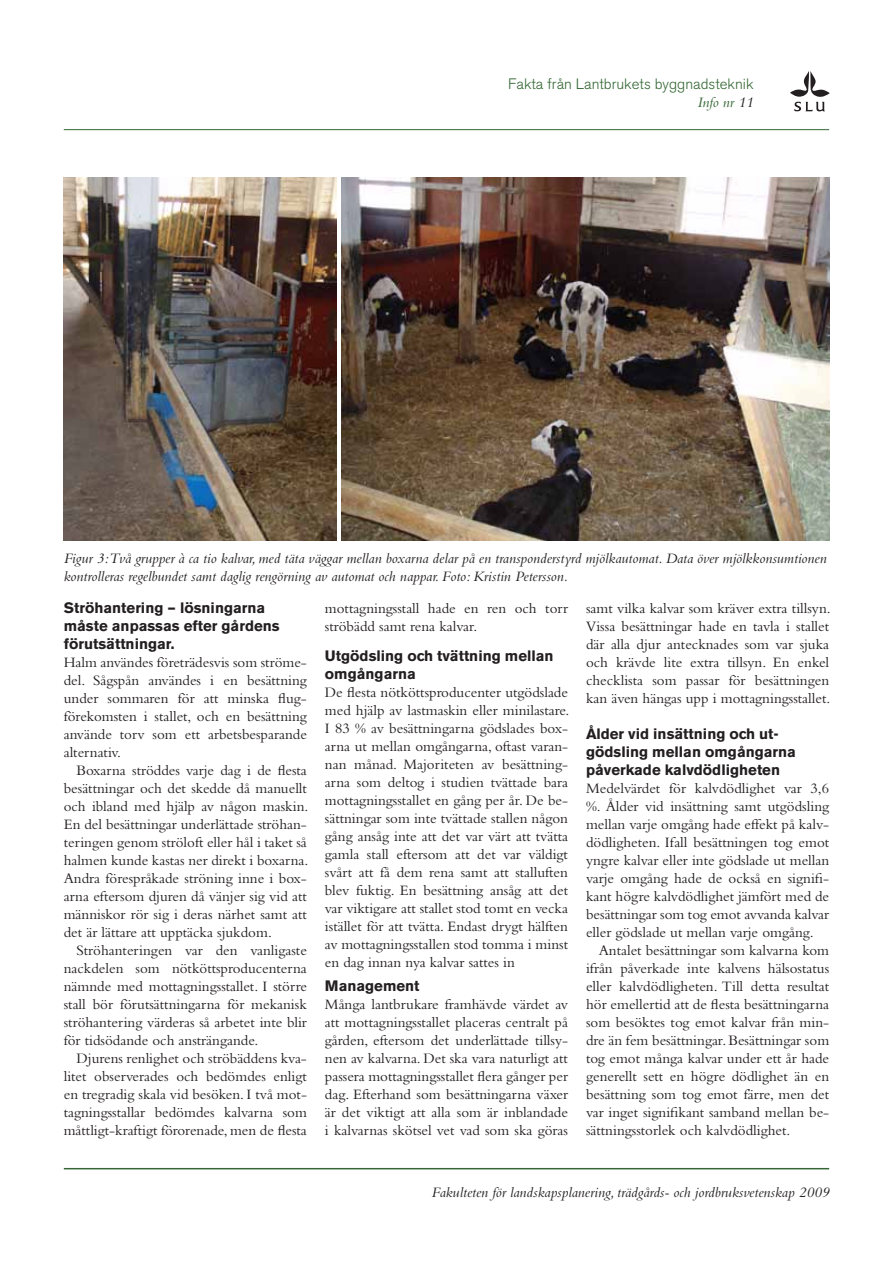
<style>
.page{position:relative;width:893px;height:1263px;background:#fff}
.page>*{position:absolute;margin:0;border:0;box-sizing:border-box;transform-origin:0 0}
.t1{font:15px/18px "Bembo";color:#231f20;text-align:justify}
.t2{font:italic 15px/18px "Bembo";color:#231f20}
.t3{font:700 15px/18px "Akzidenz Grotesk BE";color:#231f20}
.t4{font:300 15px "Akzidenz Grotesk BQ";color:#346734}
.t5{font:italic 15px "Bembo";color:#346734}
.s1{color:#231f20}
</style>
<div class="page">
<svg style="left:790px;top:71px;width:40px;height:40px"></svg>
<hr style="left:64px;top:1168px;width:765px;height:1px;background:#346734">
<hr style="left:64px;top:129px;width:765px;height:1px;background:#346734">
<img style="left:64px;top:177px;width:272px;height:363px">
<img style="left:341px;top:177px;width:488px;height:364px">
<p class="t4" style="left:508px;top:76px;width:247px">Fakta från Lantbrukets byggnadsteknik</p>
<p class="t5" style="left:697px;top:94px;width:57px">Info nr <span class="s1">11</span></p>
<p class="t2" style="left:64px;top:549px;width:764px">Figur 3: Två grupper à ca tio kalvar, med täta väggar mellan boxarna delar på en transponderstyrd mjölkautomat. Data över mjölkkonsumtionen kontrolleras regelbundet samt daglig rengörning av automat och nappar. Foto: Kristin Petersson.</p>
<p class="t3" style="left:64px;top:599px;width:217px">Ströhantering – lösningarna måste anpassas efter gårdens förutsättningar.</p>
<p class="t1" style="left:64px;top:653px;width:245px">Halm användes företrädesvis som ströme&shy;del. Sågspån användes i en besättning under sommaren för att minska flug&shy;förekomsten i stallet, och en besättning använde torv som ett arbetsbesparande alternativ.</p>
<p class="t1" style="left:64px;top:761px;width:246px;text-indent:13px">Boxarna ströddes varje dag i de flesta besättningar och det skedde då manuellt och ibland med hjälp av någon maskin.<br>En del besättningar underlättade ströhan&shy;teringen genom ströloft eller hål i taket så halmen kunde kastas ner direkt i boxarna.<br>Andra förespråkade ströning inne i box&shy;arna eftersom djuren då vänjer sig vid att människor rör sig i deras närhet samt att det är lättare att upptäcka sjukdom.</p>
<p class="t1" style="left:64px;top:941px;width:245px;text-indent:13px">Ströhanteringen var den vanligaste nackdelen som nötköttsproducenterna nämnde med mottagningsstallet. I större stall bör förutsättningarna för mekanisk ströhantering värderas så arbetet inte blir för tidsödande och ansträngande.</p>
<p class="t1" style="left:64px;top:1049px;width:245px;text-indent:13px">Djurens renlighet och ströbäddens kva&shy;litet observerades och bedömdes enligt en tregradig skala vid besöken. I två mot&shy;tagningsstallar bedömdes kalvarna som måttligt-kraftigt förorenade, men de flesta</p>
<p class="t1" style="left:325px;top:599px;width:245px">mottagningsstall hade en ren och torr ströbädd samt rena kalvar.</p>
<p class="t3" style="left:325px;top:647px;width:230px">Utgödsling och tvättning mellan omgångarna</p>
<p class="t1" style="left:325px;top:683px;width:246px">De flesta nötköttsproducenter utgödslade med hjälp av lastmaskin eller minilastare.<br>I 83 % av besättningarna gödslades box&shy;arna ut mellan omgångarna, oftast varan&shy;nan månad. Majoriteten av besättning&shy;arna som deltog i studien tvättade bara mottagningsstallet en gång per år. De be&shy;sättningar som inte tvättade stallen någon gång ansåg inte att det var värt att tvätta gamla stall eftersom att det var väldigt svårt att få dem rena samt att stalluften blev fuktig. En besättning ansåg att det var viktigare att stallet stod tomt en vecka istället för att tvätta. Endast drygt hälften av mottagningsstallen stod tomma i minst en dag innan nya kalvar sattes in</p>
<p class="t3" style="left:325px;top:977px;width:96px">Management</p>
<p class="t1" style="left:325px;top:995px;width:245px">Många lantbrukare framhävde värdet av att mottagningsstallet placeras centralt på gården, eftersom det underlättade tillsy&shy;nen av kalvarna. Det ska vara naturligt att passera mottagningsstallet flera gånger per dag. Efterhand som besättningarna växer är det viktigt att alla som är inblandade i kalvarnas skötsel vet vad som ska göras</p>
<p class="t1" style="left:586px;top:598px;width:246px">samt vilka kalvar som kräver extra tillsyn.<br>Vissa besättningar hade en tavla i stallet där alla djur antecknades som var sjuka och krävde lite extra tillsyn. En enkel checklista som passar för besättningen kan även hängas upp i mottagningsstallet.</p>
<p class="t3" style="left:586px;top:724px;width:211px">Ålder vid insättning och ut&shy;gödsling mellan omgångarna påverkade kalvdödligheten</p>
<p class="t1" style="left:586px;top:778px;width:245px">Medelvärdet för kalvdödlighet var 3,6 %. Ålder vid insättning samt utgödsling mellan varje omgång hade effekt på kalv&shy;dödligheten. Ifall besättningen tog emot yngre kalvar eller inte gödslade ut mellan varje omgång hade de också en signifi&shy;kant högre kalvdödlighet jämfört med de besättningar som tog emot avvanda kalvar eller gödslade ut mellan varje omgång.</p>
<p class="t1" style="left:586px;top:940px;width:245px;text-indent:13px">Antalet besättningar som kalvarna kom ifrån påverkade inte kalvens hälsostatus eller kalvdödligheten. Till detta resultat hör emellertid att de flesta besättningarna som besöktes tog emot kalvar från min&shy;dre än fem besättningar. Besättningar som tog emot många kalvar under ett år hade generellt sett en högre dödlighet än en besättning som tog emot färre, men det var inget signifikant samband mellan be&shy;sättningsstorlek och kalvdödlighet.</p>
<p class="t2" style="left:431px;top:1183px;width:399px">Fakulteten för landskapsplanering, trädgårds- och jordbruksvetenskap 2009</p>
</div>
